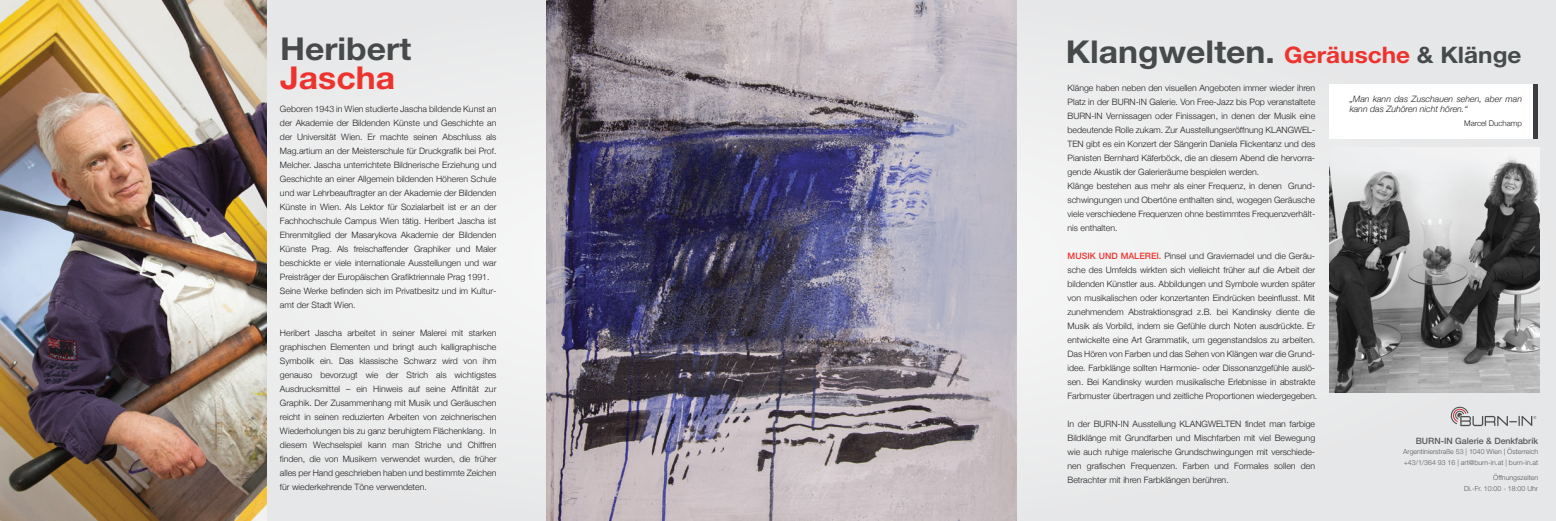
<style>
.page{position:relative;width:1556px;height:521px;background:#fff}
.page>*{position:absolute;margin:0;border:0;box-sizing:border-box;transform-origin:0 0}
.t1{font:700 31.5px "Helvetica Neue LT Pro";color:#474a4b;scale:1.07 1}
.t2{font:700 31.5px "Helvetica Neue LT Pro";color:#ee322d;scale:1.07 1}
.t3{font:300 8.75px/14px "Helvetica Neue";color:#231f20}
.t4{font:italic 300 8.75px/10.5px "Helvetica Neue";color:#231f20}
.t5{font:500 8.75px "Helvetica Neue LT Pro";color:#58595b}
.t6{font:300 7.88px "Helvetica Neue";color:#231f20}
.t7{font:300 7px/10.5px "Helvetica Neue LT Pro";color:#58595b}
.s1{font-size:22.75px;color:#ee322d}
.s2{font-size:22.75px}
.s3{font-weight:500;color:#ee342e}
</style>
<div class="page">
<div style="left:0;top:0;width:1555px;height:521px;background:#ececed"></div>
<img style="left:1329px;top:160px;width:209px;height:233px">
<svg style="left:1450px;top:407px;width:85px;height:20px"></svg>
<img style="left:0;top:0;width:266px;height:521px">
<img style="left:546px;top:0;width:470px;height:521px">
<div style="left:1329px;top:84px;width:208px;height:55px;background:#fff"></div>
<hr style="left:1533px;top:84px;width:4px;height:55px;background:#3b3f43">
<h1 class="t1" style="left:280px;top:29px;width:124px">Heribert</h1>
<h1 class="t2" style="left:280px;top:58px;width:109px">Jascha</h1>
<p class="t3" style="left:280px;top:101px;width:218px">Geboren 1943 in Wien studierte Jascha bildende Kunst an der Akademie der Bildenden Künste und Geschichte an der Universität Wien. Er machte seinen Abschluss als Mag.artium an der Meisterschule für Druckgrafik bei Prof.<br>Melcher. Jascha unterrichtete Bildnerische Erziehung und Geschichte an einer Allgemein bildenden Höheren Schule und war Lehrbeauftragter an der Akademie der Bildenden Künste in Wien. Als Lektor für Sozialarbeit ist er an der Fachhochschule Campus Wien tätig. Heribert Jascha ist Ehrenmitglied der Masarykova Akademie der Bildenden Künste Prag. Als freischaffender Graphiker und Maler beschickte er viele internationale Ausstellungen und war Preisträger der Europäischen Grafiktriennale Prag 1991.<br>Seine Werke befinden sich im Privatbesitz und im Kultur&shy;amt der Stadt Wien.</p>
<p class="t3" style="left:280px;top:325px;width:218px;text-align:justify">Heribert Jascha arbeitet in seiner Malerei mit starken graphischen Elementen und bringt auch kalligraphische Symbolik ein. Das klassische Schwarz wird von ihm genauso bevorzugt wie der Strich als wichtigstes Ausdrucksmittel – ein Hinweis auf seine Affinität zur Graphik. Der Zusammenhang mit Musik und Geräuschen reicht in seinen reduzierten Arbeiten von zeichnerischen Wiederholungen bis zu ganz beruhigtem Flächenklang. In diesem Wechselspiel kann man Striche und Chiffren finden, die von Musikern verwendet wurden, die früher alles per Hand geschrieben haben und bestimmte Zeichen für wiederkehrende Töne verwendeten.</p>
<h1 class="t1" style="left:1065px;top:32px;width:427px">Klangwelten. <span class="s1">Geräusche</span> <span class="s2">&amp; Klänge</span></h1>
<p class="t3" style="left:1067px;top:80px;width:249px">Klänge haben neben den visuellen Angeboten immer wieder ihren Platz in der BURN-IN Galerie. Von Free-Jazz bis Pop veranstaltete BURN-IN Vernissagen oder Finissagen, in denen der Musik eine bedeutende Rolle zukam. Zur Ausstellungseröffnung KLANGWEL-TEN gibt es ein Konzert der Sängerin Daniela Flickentanz und des Pianisten Bernhard Käferböck, die an diesem Abend die hervorra&shy;gende Akustik der Galerieräume bespielen werden.<br>Klänge bestehen aus mehr als einer Frequenz, in denen Grund&shy;schwingungen und Obertöne enthalten sind, wogegen Geräusche viele verschiedene Frequenzen ohne bestimmtes Frequenzverhält&shy;nis enthalten.</p>
<p class="t3" style="left:1067px;top:248px;width:251px"><span class="s3">MUSIK UND MALEREI.</span> Pinsel und Graviernadel und die Geräu&shy;sche des Umfelds wirkten sich vielleicht früher auf die Arbeit der bildenden Künstler aus. Abbildungen und Symbole wurden später von musikalischen oder konzertanten Eindrücken beeinflusst. Mit zunehmendem Abstraktionsgrad z.B. bei Kandinsky diente die Musik als Vorbild, indem sie Gefühle durch Noten ausdrückte. Er entwickelte eine Art Grammatik, um gegenstandslos zu arbeiten.<br>Das Hören von Farben und das Sehen von Klängen war die Grund&shy;idee. Farbklänge sollten Harmonie- oder Dissonanzgefühle auslö&shy;sen. Bei Kandinsky wurden musikalische Erlebnisse in abstrakte Farbmuster übertragen und zeitliche Proportionen wiedergegeben.</p>
<p class="t3" style="left:1067px;top:416px;width:249px;text-align:justify">In der BURN-IN Ausstellung KLANGWELTEN findet man farbige Bildklänge mit Grundfarben und Mischfarben mit viel Bewegung wie auch ruhige malerische Grundschwingungen mit verschiede&shy;nen grafischen Frequenzen. Farben und Formales sollen den Betrachter mit ihren Farbklängen berühren.</p>
<p class="t4" style="left:1349px;top:93px;width:174px">„Man kann das Zuschauen sehen, aber man kann das Zuhören nicht hören.“</p>
<p class="t6" style="left:1463px;top:117px;width:59px">Marcel Duchamp</p>
<p class="t5" style="left:1415px;top:435px;width:124px">BURN-IN Galerie &amp; Denkfabrik</p>
<p class="t7" style="left:1402px;top:446px;width:137px">Argentinierstraße 53 | 1040 Wien | Österreich +43/1/364 93 16 | art@burn-in.at | burn-in.at</p>
<p class="t7" style="left:1463px;top:472px;width:76px;text-align:right">Öffnungszeiten<br>Di.-Fr. 10:00 - 18:00 Uhr</p>
</div>
